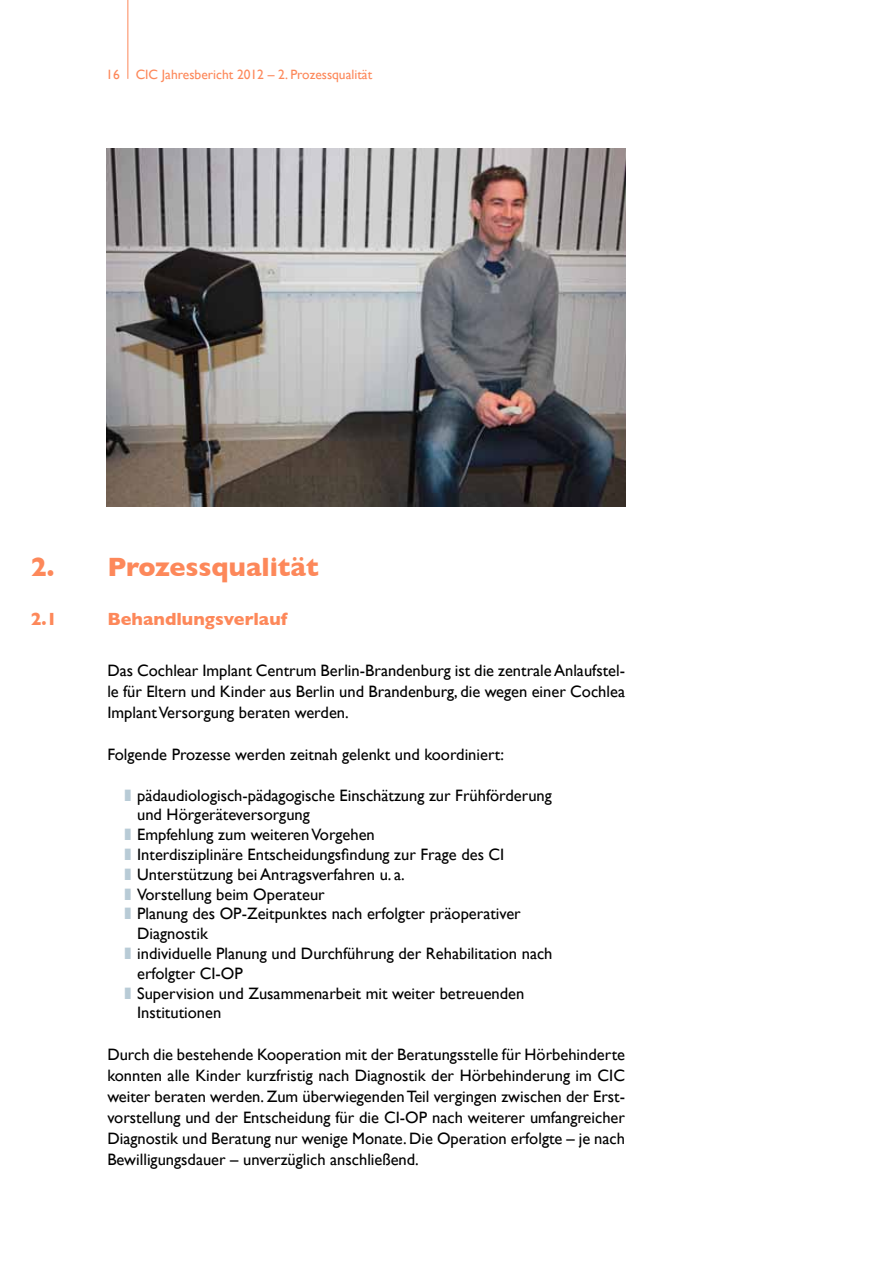
<style>
.page{position:relative;width:893px;height:1263px;background:#fff}
.page>*{position:absolute;margin:0;border:0;box-sizing:border-box;transform-origin:0 0}
.t1{font:700 27px "Gill Sans";color:#fd885a}
.t2{font:700 18px "Gill Sans";color:#fd885a}
.t3{font:16.5px/21px "Gill Sans";color:#000;text-align:justify}
.t4{font:13.5px "Gill Sans";color:#fd885a}
.s1{color:#b8cbd6}
</style>
<div class="page">
<hr style="left:128px;top:0;width:1px;height:79px;background:#fd885a">
<img style="left:106px;top:149px;width:519px;height:358px">
<p class="t4" style="left:106px;top:66px;width:267px">16 CIC Jahresbericht 2012 – 2. Prozessqualität</p>
<h1 class="t1" style="left:31px;top:551px;width:289px">2. Prozessqualität</h1>
<p class="t2" style="left:31px;top:609px;width:28px">2.1</p>
<p class="t2" style="left:107px;top:609px;width:182px">Behandlungsverlauf</p>
<p class="t3" style="left:107px;top:659px;width:519px">Das Cochlear Implant Centrum Berlin-Brandenburg ist die zentrale Anlaufstel&shy;le für Eltern und Kinder aus Berlin und Brandenburg, die wegen einer Cochlea Implant Versorgung beraten werden.</p>
<p class="t3" style="left:107px;top:743px;width:398px">Folgende Prozesse werden zeitnah gelenkt und koordiniert:</p>
<p class="t3" style="left:124px;top:784px;width:429px"><span class="s1">❚</span> pädaudiologisch-pädagogische Einschätzung zur Frühförderung</p>
<p class="t3" style="left:137px;top:804px;width:174px">und Hörgeräteversorgung</p>
<p class="t3" style="left:124px;top:824px;width:252px"><span class="s1">❚</span> Empfehlung zum weiteren Vorgehen</p>
<p class="t3" style="left:124px;top:844px;width:382px"><span class="s1">❚</span> Interdisziplinäre Entscheidungsfindung zur Frage des CI</p>
<p class="t3" style="left:124px;top:863px;width:282px"><span class="s1">❚</span> Unterstützung bei Antragsverfahren u. a.</p>
<p class="t3" style="left:124px;top:883px;width:202px"><span class="s1">❚</span> Vorstellung beim Operateur</p>
<p class="t3" style="left:124px;top:903px;width:398px"><span class="s1">❚</span> Planung des OP-Zeitpunktes nach erfolgter präoperativer</p>
<p class="t3" style="left:137px;top:923px;width:72px">Diagnostik</p>
<p class="t3" style="left:124px;top:943px;width:430px"><span class="s1">❚</span> individuelle Planung und Durchführung der Rehabilitation nach</p>
<p class="t3" style="left:137px;top:962px;width:107px">erfolgter CI-OP</p>
<p class="t3" style="left:124px;top:982px;width:402px"><span class="s1">❚</span> Supervision und Zusammenarbeit mit weiter betreuenden</p>
<p class="t3" style="left:137px;top:1002px;width:86px">Institutionen</p>
<p class="t3" style="left:107px;top:1044px;width:519px">Durch die bestehende Kooperation mit der Beratungsstelle für Hörbehinderte konnten alle Kinder kurzfristig nach Diagnostik der Hörbehinderung im CIC weiter beraten werden. Zum überwiegenden Teil vergingen zwischen der Erst&shy;vorstellung und der Entscheidung für die CI-OP nach weiterer umfangreicher Diagnostik und Beratung nur wenige Monate. Die Operation erfolgte – je nach Bewilligungsdauer – unverzüglich anschließend.</p>
</div>
